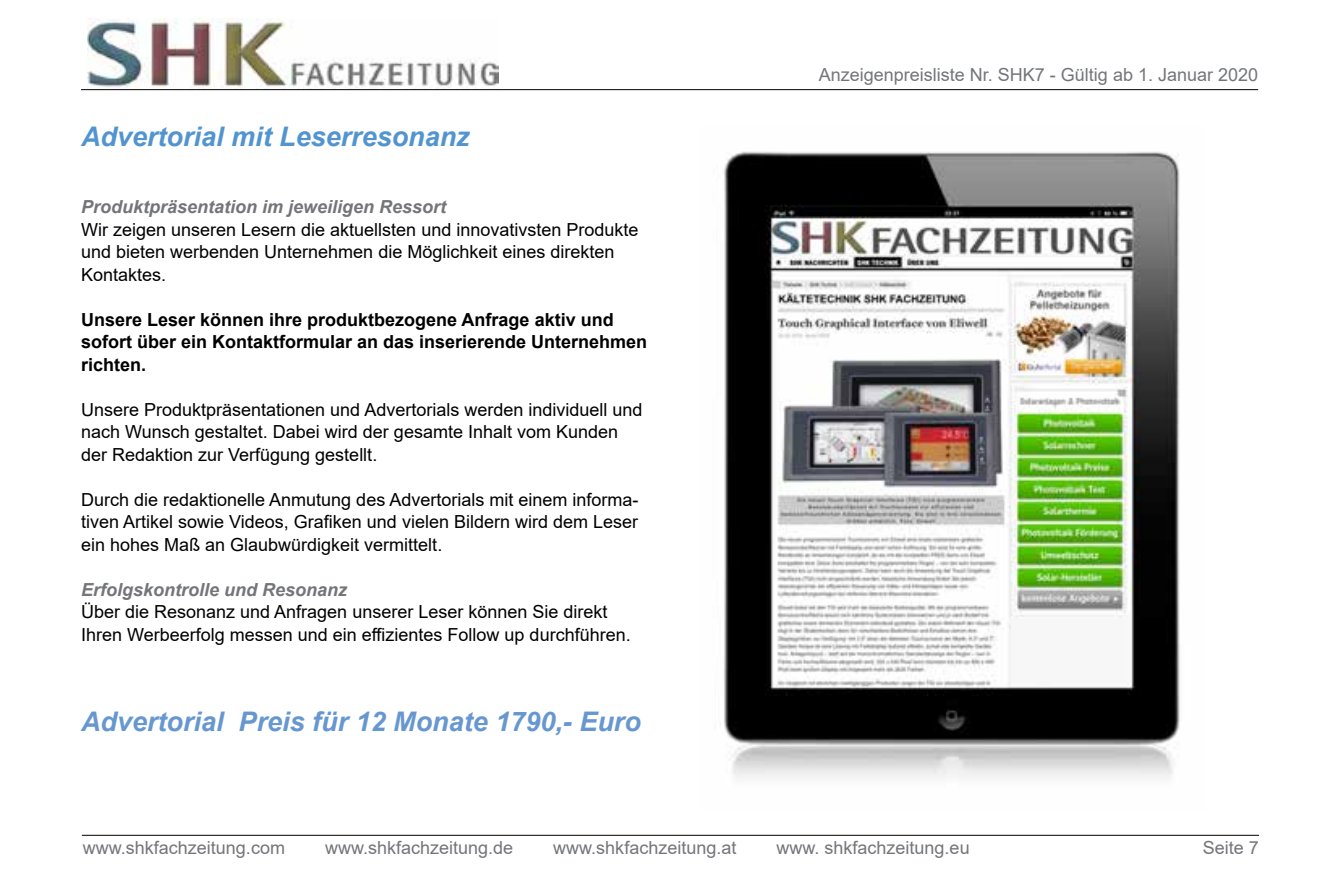
<style>
.page{position:relative;width:1340px;height:893px;background:#fff}
.page>*{position:absolute;margin:0;border:0;box-sizing:border-box;transform-origin:0 0}
.t1{font:italic 700 27px "Arial";color:#6797d0}
.t2{font:italic 700 27px "Arial";color:#5294cf}
.t3{font:18px/22.5px "Arial";color:#000}
.t4{font:18px "Arial";color:#737579}
.t5{font:700 18px/22.5px "Arial";color:#000}
.t6{font:italic 700 18px "Arial";color:#737579}
</style>
<div class="page">
<img style="left:87px;top:18px;width:411px;height:71px">
<hr style="left:81px;top:89px;width:1177px;height:1px;background:#000">
<hr style="left:82px;top:835px;width:1176px;height:1px;background:#000">
<img style="left:720px;top:151px;width:460px;height:628px">
<h1 class="t2" style="left:81px;top:118px;width:390px">Advertorial mit Leserresonanz</h1>
<p class="t6" style="left:81px;top:195px;width:367px">Produktpräsentation im jeweiligen Ressort</p>
<p class="t3" style="left:81px;top:218px;width:559px">Wir zeigen unseren Lesern die aktuellsten und innovativsten Produkte und bieten werbenden Unternehmen die Möglichkeit eines direkten<br>Kontaktes.</p>
<p class="t5" style="left:81px;top:309px;width:567px">Unsere Leser können ihre produktbezogene Anfrage aktiv und sofort über ein Kontaktformular an das inserierende Unternehmen richten.</p>
<p class="t3" style="left:81px;top:398px;width:563px">Unsere Produktpräsentationen und Advertorials werden individuell und nach Wunsch gestaltet. Dabei wird der gesamte Inhalt vom Kunden der Redaktion zur Verfügung gestellt.</p>
<p class="t3" style="left:81px;top:488px;width:559px;text-align:justify">Durch die redaktionelle Anmutung des Advertorials mit einem informa&shy;tiven Artikel sowie Videos, Grafiken und vielen Bildern wird dem Leser ein hohes Maß an Glaubwürdigkeit vermittelt.</p>
<p class="t6" style="left:81px;top:578px;width:268px">Erfolgskontrolle und Resonanz</p>
<p class="t3" style="left:81px;top:601px;width:551px">Über die Resonanz und Anfragen unserer Leser können Sie direkt<br>Ihren Werbeerfolg messen und ein effizientes Follow up durchführen.</p>
<h1 class="t1" style="left:81px;top:703px;width:561px">Advertorial Preis für 12 Monate 1790,- Euro</h1>
<p class="t4" style="left:818px;top:63px;width:441px">Anzeigenpreisliste Nr. SHK7 - Gültig ab 1. Januar 2020</p>
<p class="t4" style="left:83px;top:835px;width:204px">www.shkfachzeitung.com</p>
<p class="t4" style="left:325px;top:835px;width:190px">www.shkfachzeitung.de</p>
<p class="t4" style="left:553px;top:835px;width:185px">www.shkfachzeitung.at</p>
<p class="t4" style="left:776px;top:835px;width:195px">www. shkfachzeitung.eu</p>
<p class="t4" style="left:1202px;top:835px;width:58px">Seite 7</p>
</div>
